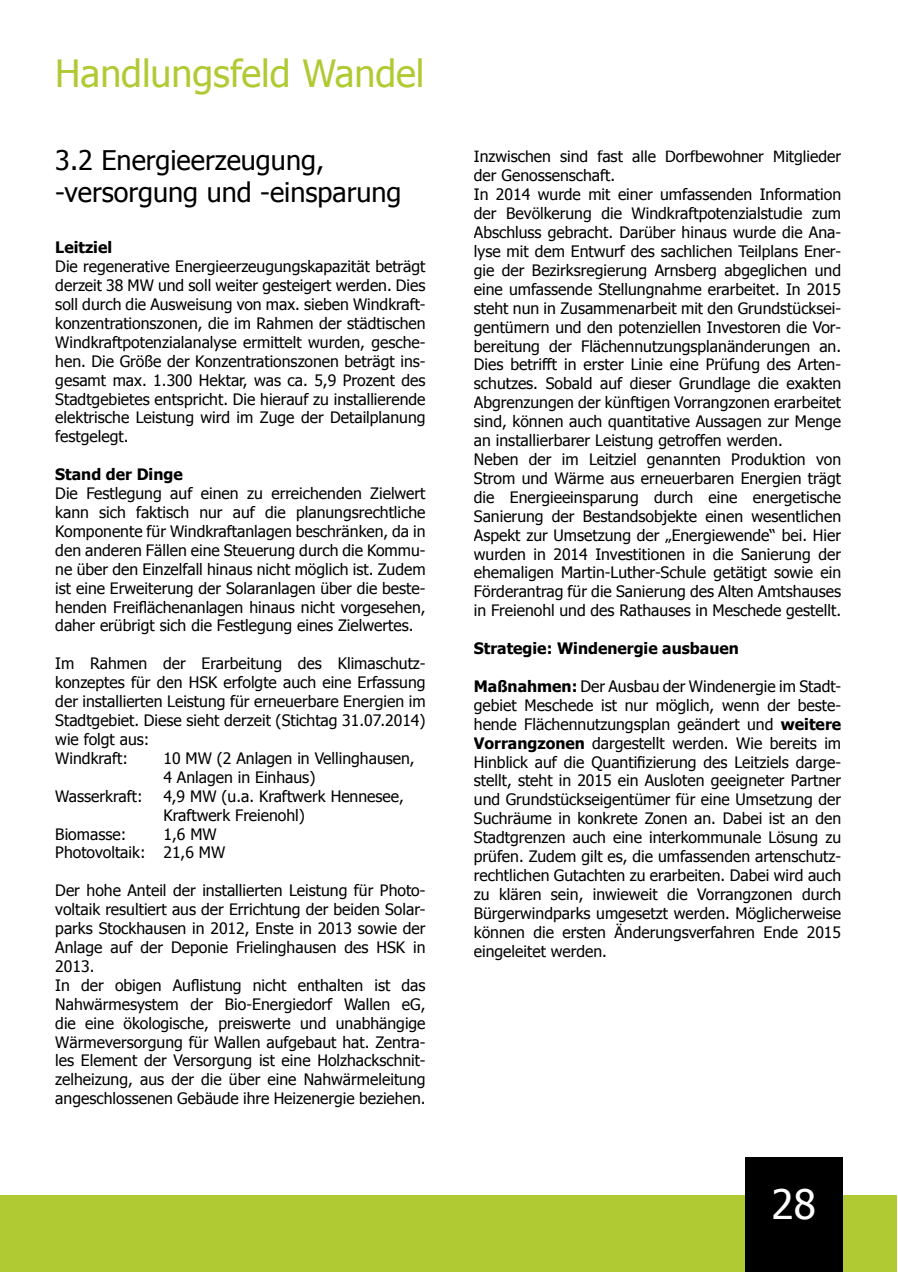
<style>
.page{position:relative;width:898px;height:1272px;background:#fff}
.page>*{position:absolute;margin:0;border:0;box-sizing:border-box;transform-origin:0 0}
.t1{font:40.5px "Tahoma";color:#fff}
.t2{font:37.5px "Tahoma";color:#b0ca33}
.t3{font:27px/32.4px "Tahoma";color:#000}
.t4{font:15.75px/18.9px "Tahoma";color:#000}
.t5{font:700 15.75px "Tahoma";color:#000}
.s1{font-weight:700}
</style>
<div class="page">
<hr style="left:0;top:1195px;width:1px;height:76px;background:#b0ca33">
<div style="left:1px;top:1195px;width:895px;height:76px;background:#b0ca33"></div>
<div style="left:744px;top:1157px;width:98px;height:114px;background:#000"></div>
<h2 class="t2" style="left:55px;top:48px;width:370px">Handlungsfeld Wandel</h2>
<h3 class="t3" style="left:55px;top:142px;width:347px">3.2 Energieerzeugung, -versorgung und -einsparung</h3>
<p class="t5" style="left:55px;top:236px;width:58px">Leitziel</p>
<p class="t4" style="left:55px;top:256px;width:371px;text-align:justify">Die regenerative Energieerzeugungskapazität beträgt derzeit 38 MW und soll weiter gesteigert werden. Dies soll durch die Ausweisung von max. sieben Windkraft&shy;konzentrationszonen, die im Rahmen der städtischen Windkraftpotenzialanalyse ermittelt wurden, gesche&shy;hen. Die Größe der Konzentrationszonen beträgt ins&shy;gesamt max. 1.300 Hektar, was ca. 5,9 Prozent des Stadtgebietes entspricht. Die hierauf zu installierende elektrische Leistung wird im Zuge der Detailplanung festgelegt.</p>
<p class="t5" style="left:55px;top:463px;width:129px">Stand der Dinge</p>
<p class="t4" style="left:55px;top:483px;width:371px;text-align:justify">Die Festlegung auf einen zu erreichenden Zielwert kann sich faktisch nur auf die planungsrechtliche Komponente für Windkraftanlagen beschränken, da in den anderen Fällen eine Steuerung durch die Kommu&shy;ne über den Einzelfall hinaus nicht möglich ist. Zudem ist eine Erweiterung der Solaranlagen über die beste&shy;henden Freiflächenanlagen hinaus nicht vorgesehen, daher erübrigt sich die Festlegung eines Zielwertes.</p>
<p class="t4" style="left:55px;top:653px;width:371px">Im Rahmen der Erarbeitung des Klimaschutz&shy;konzeptes für den HSK erfolgte auch eine Erfassung der installierten Leistung für erneuerbare Energien im Stadtgebiet. Diese sieht derzeit (Stichtag 31.07.2014) wie folgt aus:<br>Windkraft:</p>
<p class="t4" style="left:163px;top:748px;width:253px">10 MW (2 Anlagen in Vellinghausen,<br>4 Anlagen in Einhaus)</p>
<p class="t4" style="left:55px;top:785px;width:89px">Wasserkraft:</p>
<p class="t4" style="left:163px;top:785px;width:242px">4,9 MW (u.a. Kraftwerk Hennesee,<br>Kraftwerk Freienohl)</p>
<p class="t4" style="left:55px;top:823px;width:72px">Biomasse:</p>
<p class="t4" style="left:55px;top:823px;width:171px;text-indent:108px">1,6 MW<br>Photovoltaik: 21,6 MW</p>
<p class="t4" style="left:55px;top:880px;width:371px">Der hohe Anteil der installierten Leistung für Photo&shy;voltaik resultiert aus der Errichtung der beiden Solar&shy;parks Stockhausen in 2012, Enste in 2013 sowie der Anlage auf der Deponie Frielinghausen des HSK in 2013.<br>In der obigen Auflistung nicht enthalten ist das Nahwärmesystem der Bio-Energiedorf Wallen eG, die eine ökologische, preiswerte und unabhängige Wärmeversorgung für Wallen aufgebaut hat. Zentra&shy;les Element der Versorgung ist eine Holzhackschnit&shy;zelheizung, aus der die über eine Nahwärmeleitung angeschlossenen Gebäude ihre Heizenergie beziehen.</p>
<p class="t4" style="left:473px;top:146px;width:368px">Inzwischen sind fast alle Dorfbewohner Mitglieder der Genossenschaft.<br>In 2014 wurde mit einer umfassenden Information der Bevölkerung die Windkraftpotenzialstudie zum Abschluss gebracht. Darüber hinaus wurde die Ana&shy;lyse mit dem Entwurf des sachlichen Teilplans Ener&shy;gie der Bezirksregierung Arnsberg abgeglichen und eine umfassende Stellungnahme erarbeitet. In 2015 steht nun in Zusammenarbeit mit den Grundstücksei&shy;gentümern und den potenziellen Investoren die Vor&shy;bereitung der Flächennutzungsplanänderungen an.<br>Dies betrifft in erster Linie eine Prüfung des Arten&shy;schutzes. Sobald auf dieser Grundlage die exakten Abgrenzungen der künftigen Vorrangzonen erarbeitet sind, können auch quantitative Aussagen zur Menge an installierbarer Leistung getroffen werden.<br>Neben der im Leitziel genannten Produktion von Strom und Wärme aus erneuerbaren Energien trägt die Energieeinsparung durch eine energetische Sanierung der Bestandsobjekte einen wesentlichen Aspekt zur Umsetzung der „Energiewende“ bei. Hier wurden in 2014 Investitionen in die Sanierung der ehemaligen Martin-Luther-Schule getätigt sowie ein Förderantrag für die Sanierung des Alten Amtshauses in Freienohl und des Rathauses in Meschede gestellt.</p>
<p class="t5" style="left:473px;top:637px;width:266px">Strategie: Windenergie ausbauen</p>
<p class="t4" style="left:473px;top:676px;width:368px;text-align:justify"><span class="s1">Maßnahmen:</span> Der Ausbau der Windenergie im Stadt&shy;gebiet Meschede ist nur möglich, wenn der beste&shy;hende Flächennutzungsplan geändert und <span class="s1">weitere Vorrangzonen</span> dargestellt werden. Wie bereits im Hinblick auf die Quantifizierung des Leitziels darge&shy;stellt, steht in 2015 ein Ausloten geeigneter Partner und Grundstückseigentümer für eine Umsetzung der Suchräume in konkrete Zonen an. Dabei ist an den Stadtgrenzen auch eine interkommunale Lösung zu prüfen. Zudem gilt es, die umfassenden artenschutz&shy;rechtlichen Gutachten zu erarbeiten. Dabei wird auch zu klären sein, inwieweit die Vorrangzonen durch Bürgerwindparks umgesetzt werden. Möglicherweise können die ersten Änderungsverfahren Ende 2015 eingeleitet werden.</p>
<h1 class="t1" style="left:771px;top:1176px;width:46px">28</h1>
</div>
